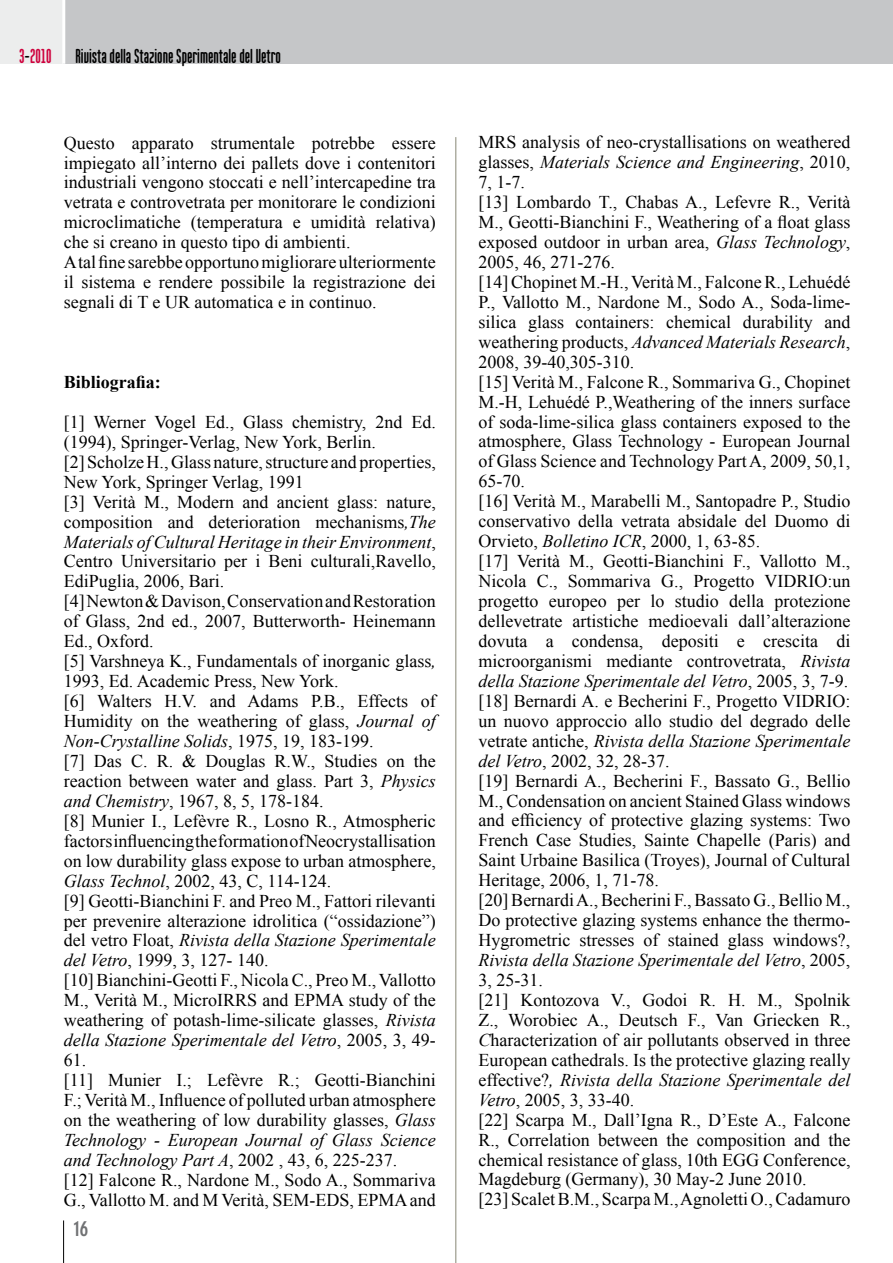
<style>
.page{position:relative;width:893px;height:1263px;background:#fff}
.page>*{position:absolute;margin:0;border:0;box-sizing:border-box;transform-origin:0 0}
.t1{font:700 condensed 21px "DIN Neuzeit Grotesk";color:#707173}
.t2{font:18px/20px "Times New Roman";color:#000}
.t3{font:18px "Marten";color:#000}
.t4{font:700 18px "Times New Roman";color:#000}
.t5{font:18px "Marten";color:#ce003c}
.s1{color:#000}
.s2{font-style:italic}
</style>
<div class="page">
<div style="left:0;top:0;width:64px;height:64px;background:#eceded"></div>
<div style="left:64px;top:0;width:829px;height:64px;background:#c5c6c8"></div>
<hr style="left:63px;top:1220px;width:1px;height:43px;background:#000">
<hr style="left:62px;top:0;width:3px;height:64px;background:#fff">
<hr style="left:455px;top:137px;width:1px;height:1126px;background:#afafa3">
<p class="t5" style="left:19px;top:45px;width:34px">3<span class="s1">-</span>2010</p>
<p class="t3" style="left:75px;top:45px;width:207px">Rivista della Stazione Sperimentale del Vetro</p>
<p class="t2" style="left:64px;top:132px;width:374px">Questo apparato strumentale potrebbe essere impiegato all’interno dei pallets dove i contenitori industriali vengono stoccati e nell’intercapedine tra vetrata e controvetrata per monitorare le condizioni microclimatiche (temperatura e umidità relativa) che si creano in questo tipo di ambienti.<br>A tal fine sarebbe opportuno migliorare ulteriormente il sistema e rendere possibile la registrazione dei segnali di T e UR automatica e in continuo.</p>
<p class="t4" style="left:64px;top:369px;width:99px">Bibliografia:</p>
<p class="t2" style="left:64px;top:412px;width:374px">[1] Werner Vogel Ed., Glass chemistry, 2nd Ed. (1994), Springer-Verlag, New York, Berlin.<br>[2] Scholze H., Glass nature, structure and properties, New York, Springer Verlag, 1991<br>[3] Verità M., Modern and ancient glass: nature, composition and deterioration mechanisms<span class="s2">,The Materials of Cultural Heritage in their Environment</span>, Centro Universitario per i Beni culturali,Ravello, EdiPuglia, 2006, Bari.<br>[4] Newton &amp; Davison, Conservation and Restoration of Glass, 2nd ed., 2007, Butterworth- Heinemann Ed., Oxford.<br>[5] Varshneya K., Fundamentals of inorganic glass<span class="s2">, </span>1993, Ed. Academic Press, New York.<br>[6] Walters H.V. and Adams P.B., Effects of Humidity on the weathering of glass, <span class="s2">Journal of Non-Crystalline Solids</span>, 1975, 19, 183-199.<br>[7] Das C. R. &amp; Douglas R.W., Studies on the reaction between water and glass. Part 3, <span class="s2">Physics and Chemistry</span>, 1967, 8, 5, 178-184.<br>[8] Munier I., Lefèvre R., Losno R., Atmospheric factors influencing the formation of Neocrystallisation on low durability glass expose to urban atmosphere, <span class="s2">Glass Technol</span>, 2002, 43, C, 114-124.<br>[9] Geotti-Bianchini F. and Preo M., Fattori rilevanti per prevenire alterazione idrolitica (“ossidazione”) del vetro Float, <span class="s2">Rivista della Stazione Sperimentale del Vetro</span>, 1999, 3, 127- 140.<br>[10] Bianchini-Geotti F., Nicola C., Preo M., Vallotto M., Verità M., MicroIRRS and EPMA study of the weathering of potash-lime-silicate glasses, <span class="s2">Rivista della Stazione Sperimentale del Vetro</span>, 2005, 3, 49- 61.<br>[11] Munier I.; Lefèvre R.; Geotti-Bianchini F.; Verità M., Influence of polluted urban atmosphere on the weathering of low durability glasses, <span class="s2">Glass Technology - European Journal of Glass Science and Technology Part A</span>, 2002 , 43, 6, 225-237.<br>[12] Falcone R., Nardone M., Sodo A., Sommariva G., Vallotto M. and M Verità, SEM-EDS, EPMA and</p>
<p class="t1" style="left:74px;top:1216px;width:16px">16</p>
<p class="t2" style="left:478px;top:132px;width:374px">MRS analysis of neo-crystallisations on weathered glasses, <span class="s2">Materials Science and Engineering</span>, 2010, 7, 1-7.<br>[13] Lombardo T., Chabas A., Lefevre R., Verità M., Geotti-Bianchini F., Weathering of a float glass exposed outdoor in urban area, <span class="s2">Glass Technology</span>, 2005, 46, 271-276.<br>[14] Chopinet M.-H., Verità M., Falcone R., Lehuédé P., Vallotto M., Nardone M., Sodo A., Soda-lime&shy;silica glass containers: chemical durability and weathering products, <span class="s2">Advanced Materials Research</span>, 2008, 39-40,305-310.<br>[15] Verità M., Falcone R., Sommariva G., Chopinet M.-H, Lehuédé P.,Weathering of the inners surface of soda-lime-silica glass containers exposed to the atmosphere, Glass Technology - European Journal of Glass Science and Technology Part A, 2009, 50,1, 65-70.<br>[16] Verità M., Marabelli M., Santopadre P., Studio conservativo della vetrata absidale del Duomo di Orvieto, <span class="s2">Bolletino ICR</span>, 2000, 1, 63-85.<br>[17] Verità M., Geotti-Bianchini F., Vallotto M., Nicola C., Sommariva G., Progetto VIDRIO:un progetto europeo per lo studio della protezione dellevetrate artistiche medioevali dall’alterazione dovuta a condensa, depositi e crescita di microorganismi mediante controvetrata, <span class="s2">Rivista della Stazione Sperimentale del Vetro</span>, 2005, 3, 7-9. [18] Bernardi A. e Becherini F., Progetto VIDRIO: un nuovo approccio allo studio del degrado delle vetrate antiche, <span class="s2">Rivista della Stazione Sperimentale del Vetro</span>, 2002, 32, 28-37.<br>[19] Bernardi A., Becherini F., Bassato G., Bellio M., Condensation on ancient Stained Glass windows and efficiency of protective glazing systems: Two French Case Studies, Sainte Chapelle (Paris) and Saint Urbaine Basilica (Troyes), Journal of Cultural Heritage, 2006, 1, 71-78.<br>[20] Bernardi A., Becherini F., Bassato G., Bellio M., Do protective glazing systems enhance the thermo-Hygrometric stresses of stained glass windows?, <span class="s2">Rivista della Stazione Sperimentale del Vetro</span>, 2005, 3, 25-31.<br>[21] Kontozova V., Godoi R. H. M., Spolnik Z., Worobiec A., Deutsch F., Van Griecken R., <span class="s2">C</span>haracterization of air pollutants observed in three European cathedrals. Is the protective glazing really effective?<span class="s2">, Rivista della Stazione Sperimentale del Vetro</span>, 2005, 3, 33-40.<br>[22] Scarpa M., Dall’Igna R., D’Este A., Falcone R., Correlation between the composition and the chemical resistance of glass, 10th EGG Conference, Magdeburg (Germany), 30 May-2 June 2010.<br>[23] Scalet B.M., Scarpa M., Agnoletti O., Cadamuro</p>
</div>
